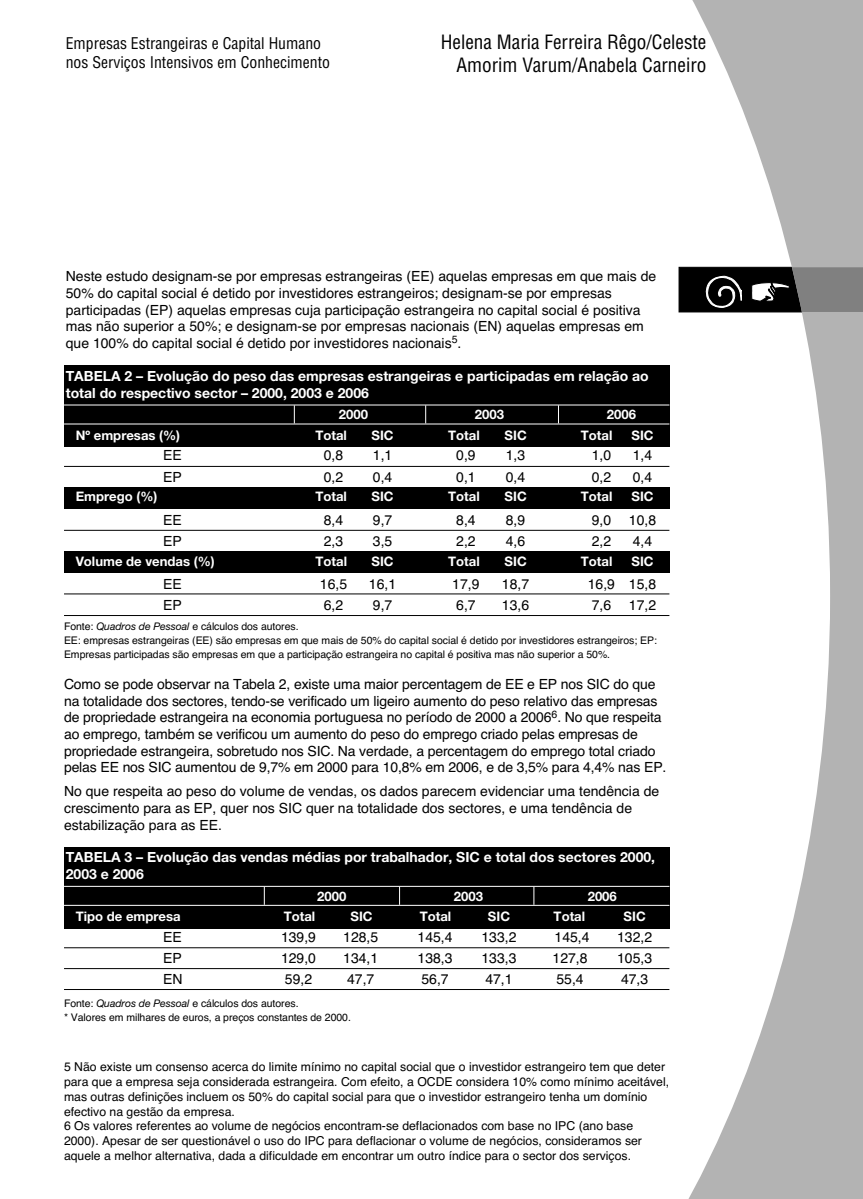
<style>
.page{position:relative;width:863px;height:1199px;background:#fff}
.page>*{position:absolute;margin:0;border:0;box-sizing:border-box;transform-origin:0 0}
.t1{font:condensed 19.25px/23.1px "Helvetica";color:#000;text-align:right}
.t2{font:condensed 15.75px/18.9px "Helvetica";color:#000}
.t3{font:14px/16.6px "Helvetica";color:#000}
.t4{font:700 14px/16.6px "Helvetica Neue";color:#fff}
.t5{font:700 13.12px "Helvetica Neue";color:#fff}
.t6{font:12.25px/14.9px "Helvetica";color:#000}
.t7{font:10.5px/14px "Helvetica";letter-spacing:-.005em;color:#000}
.s1{font-family:"Helvetica Neue";font-style:italic}
</style>
<div class="page">
<svg style="left:678px;top:0;width:185px;height:1199px"></svg>
<svg style="left:679px;top:267px;width:184px;height:45px;background:#414141"></svg>
<hr style="left:64px;top:466px;width:605px;height:1px;background:#000">
<hr style="left:64px;top:530px;width:605px;height:1px;background:#000">
<hr style="left:64px;top:594px;width:605px;height:1px;background:#000">
<hr style="left:64px;top:615px;width:605px;height:1px;background:#000">
<div style="left:64px;top:366px;width:605px;height:40px;background:#000"></div>
<div style="left:64px;top:405px;width:605px;height:21px;background:#000"></div>
<div style="left:64px;top:426px;width:605px;height:21px;background:#000"></div>
<div style="left:64px;top:487px;width:605px;height:21px;background:#000"></div>
<div style="left:64px;top:551px;width:605px;height:21px;background:#000"></div>
<hr style="left:64px;top:405px;width:605px;height:1px;background:#fff">
<hr style="left:64px;top:424px;width:605px;height:1px;background:#fff">
<svg style="left:294px;top:405px;width:1px;height:18px"></svg>
<svg style="left:425px;top:405px;width:1px;height:18px"></svg>
<svg style="left:558px;top:405px;width:1px;height:18px"></svg>
<hr style="left:64px;top:947px;width:605px;height:1px;background:#000">
<hr style="left:64px;top:968px;width:605px;height:1px;background:#000">
<hr style="left:64px;top:989px;width:605px;height:1px;background:#000">
<div style="left:64px;top:847px;width:605px;height:40px;background:#000"></div>
<div style="left:64px;top:886px;width:605px;height:21px;background:#000"></div>
<div style="left:64px;top:907px;width:605px;height:21px;background:#000"></div>
<hr style="left:64px;top:886px;width:605px;height:1px;background:#fff">
<hr style="left:64px;top:905px;width:605px;height:1px;background:#fff">
<svg style="left:264px;top:887px;width:1px;height:18px"></svg>
<svg style="left:399px;top:887px;width:1px;height:18px"></svg>
<svg style="left:533px;top:887px;width:1px;height:18px"></svg>
<p class="t2" style="left:66px;top:35px;width:266px">Empresas Estrangeiras e Capital Humano nos Serviços Intensivos em Conhecimento</p>
<h1 class="t1" style="left:441px;top:32px;width:267px">Helena Maria Ferreira Rêgo/Celeste<br>Amorim Varum/Anabela Carneiro</h1>
<p class="t3" style="left:66px;top:270px;width:592px">Neste estudo designam-se por empresas estrangeiras (EE) aquelas empresas em que mais de 50% do capital social é detido por investidores estrangeiros; designam-se por empresas participadas (EP) aquelas empresas cuja participação estrangeira no capital social é positiva mas não superior a 50%; e designam-se por empresas nacionais (EN) aquelas empresas em que 100% do capital social é detido por investidores nacionais<sup>5</sup>.</p>
<p class="t4" style="left:66px;top:369px;width:584px">TABELA 2 – Evolução do peso das empresas estrangeiras e participadas em relação ao total do respectivo sector – 2000, 2003 e 2006</p>
<p class="t5" style="left:339px;top:410px;width:31px">2000</p>
<p class="t5" style="left:475px;top:410px;width:31px">2003</p>
<p class="t5" style="left:607px;top:410px;width:31px">2006</p>
<p class="t5" style="left:76px;top:430px;width:106px">Nº empresas (%)</p>
<p class="t5" style="left:315px;top:430px;width:33px">Total</p>
<p class="t5" style="left:371px;top:430px;width:24px">SIC</p>
<p class="t5" style="left:448px;top:430px;width:33px">Total</p>
<p class="t5" style="left:504px;top:430px;width:24px">SIC</p>
<p class="t5" style="left:581px;top:430px;width:33px">Total</p>
<p class="t5" style="left:631px;top:430px;width:24px">SIC</p>
<p class="t3" style="left:163px;top:448px;width:20px">EE</p>
<p class="t3" style="left:324px;top:448px;width:21px">0,8</p>
<p class="t3" style="left:373px;top:448px;width:21px">1,1</p>
<p class="t3" style="left:456px;top:448px;width:21px">0,9</p>
<p class="t3" style="left:506px;top:448px;width:21px">1,3</p>
<p class="t3" style="left:592px;top:448px;width:21px">1,0</p>
<p class="t3" style="left:633px;top:448px;width:21px">1,4</p>
<p class="t3" style="left:163px;top:470px;width:20px">EP</p>
<p class="t3" style="left:324px;top:470px;width:21px">0,2</p>
<p class="t3" style="left:373px;top:470px;width:21px">0,4</p>
<p class="t3" style="left:456px;top:470px;width:21px">0,1</p>
<p class="t3" style="left:506px;top:470px;width:21px">0,4</p>
<p class="t3" style="left:592px;top:470px;width:21px">0,2</p>
<p class="t3" style="left:633px;top:470px;width:21px">0,4</p>
<p class="t3" style="left:163px;top:513px;width:20px">EE</p>
<p class="t3" style="left:324px;top:513px;width:21px">8,4</p>
<p class="t3" style="left:373px;top:513px;width:21px">9,7</p>
<p class="t3" style="left:456px;top:513px;width:21px">8,4</p>
<p class="t3" style="left:506px;top:513px;width:21px">8,9</p>
<p class="t3" style="left:592px;top:513px;width:21px">9,0</p>
<p class="t3" style="left:629px;top:513px;width:29px">10,8</p>
<p class="t3" style="left:163px;top:534px;width:20px">EP</p>
<p class="t3" style="left:324px;top:534px;width:21px">2,3</p>
<p class="t3" style="left:373px;top:534px;width:21px">3,5</p>
<p class="t3" style="left:456px;top:534px;width:21px">2,2</p>
<p class="t3" style="left:506px;top:534px;width:21px">4,6</p>
<p class="t3" style="left:592px;top:534px;width:21px">2,2</p>
<p class="t3" style="left:633px;top:534px;width:21px">4,4</p>
<p class="t3" style="left:163px;top:577px;width:20px">EE</p>
<p class="t3" style="left:320px;top:577px;width:29px">16,5</p>
<p class="t3" style="left:369px;top:577px;width:29px">16,1</p>
<p class="t3" style="left:452px;top:577px;width:29px">17,9</p>
<p class="t3" style="left:502px;top:577px;width:29px">18,7</p>
<p class="t3" style="left:588px;top:577px;width:70px">16,9 15,8</p>
<p class="t3" style="left:163px;top:598px;width:20px">EP</p>
<p class="t3" style="left:324px;top:598px;width:21px">6,2</p>
<p class="t3" style="left:373px;top:598px;width:21px">9,7</p>
<p class="t3" style="left:456px;top:598px;width:21px">6,7</p>
<p class="t3" style="left:502px;top:598px;width:29px">13,6</p>
<p class="t3" style="left:592px;top:598px;width:21px">7,6</p>
<p class="t3" style="left:629px;top:598px;width:29px">17,2</p>
<p class="t5" style="left:76px;top:492px;width:83px">Emprego (%)</p>
<p class="t5" style="left:315px;top:492px;width:33px">Total</p>
<p class="t5" style="left:371px;top:492px;width:24px">SIC</p>
<p class="t5" style="left:448px;top:492px;width:33px">Total</p>
<p class="t5" style="left:504px;top:492px;width:24px">SIC</p>
<p class="t5" style="left:581px;top:492px;width:33px">Total</p>
<p class="t5" style="left:631px;top:492px;width:24px">SIC</p>
<p class="t5" style="left:76px;top:556px;width:140px">Volume de vendas (%)</p>
<p class="t5" style="left:315px;top:556px;width:33px">Total</p>
<p class="t5" style="left:371px;top:556px;width:24px">SIC</p>
<p class="t5" style="left:448px;top:556px;width:33px">Total</p>
<p class="t5" style="left:504px;top:556px;width:24px">SIC</p>
<p class="t5" style="left:581px;top:556px;width:33px">Total</p>
<p class="t5" style="left:631px;top:556px;width:24px">SIC</p>
<p class="t7" style="left:64px;top:621px;width:594px">Fonte: <span class="s1">Quadros de Pessoal</span> e cálculos dos autores.<br>EE: empresas estrangeiras (EE) são empresas em que mais de 50% do capital social é detido por investidores estrangeiros; EP:<br>Empresas participadas são empresas em que a participação estrangeira no capital é positiva mas não superior a 50%.</p>
<p class="t3" style="left:64px;top:677px;width:604px">Como se pode observar na Tabela 2, existe uma maior percentagem de EE e EP nos SIC do que na totalidade dos sectores, tendo-se verificado um ligeiro aumento do peso relativo das empresas de propriedade estrangeira na economia portuguesa no período de 2000 a 2006<sup>6</sup>. No que respeita ao emprego, também se verificou um aumento do peso do emprego criado pelas empresas de propriedade estrangeira, sobretudo nos SIC. Na verdade, a percentagem do emprego total criado pelas EE nos SIC aumentou de 9,7% em 2000 para 10,8% em 2006, e de 3,5% para 4,4% nas EP.</p>
<p class="t3" style="left:64px;top:784px;width:597px">No que respeita ao peso do volume de vendas, os dados parecem evidenciar uma tendência de crescimento para as EP, quer nos SIC quer na totalidade dos sectores, e uma tendência de estabilização para as EE.</p>
<p class="t4" style="left:66px;top:850px;width:591px">TABELA 3 – Evolução das vendas médias por trabalhador, SIC e total dos sectores 2000,<br>2003 e 2006</p>
<p class="t5" style="left:317px;top:891px;width:31px">2000</p>
<p class="t5" style="left:454px;top:891px;width:31px">2003</p>
<p class="t5" style="left:588px;top:891px;width:31px">2006</p>
<p class="t5" style="left:76px;top:912px;width:106px">Tipo de empresa</p>
<p class="t5" style="left:284px;top:912px;width:33px">Total</p>
<p class="t5" style="left:350px;top:912px;width:24px">SIC</p>
<p class="t5" style="left:420px;top:912px;width:33px">Total</p>
<p class="t5" style="left:488px;top:912px;width:24px">SIC</p>
<p class="t5" style="left:553px;top:912px;width:33px">Total</p>
<p class="t5" style="left:623px;top:912px;width:24px">SIC</p>
<p class="t3" style="left:163px;top:929px;width:20px">EE</p>
<p class="t3" style="left:281px;top:929px;width:37px">139,9</p>
<p class="t3" style="left:343px;top:929px;width:37px">128,5</p>
<p class="t3" style="left:417px;top:929px;width:37px">145,4</p>
<p class="t3" style="left:481px;top:929px;width:37px">133,2</p>
<p class="t3" style="left:554px;top:929px;width:37px">145,4</p>
<p class="t3" style="left:617px;top:929px;width:37px">132,2</p>
<p class="t3" style="left:163px;top:951px;width:20px">EP</p>
<p class="t3" style="left:281px;top:951px;width:37px">129,0</p>
<p class="t3" style="left:343px;top:951px;width:37px">134,1</p>
<p class="t3" style="left:417px;top:951px;width:37px">138,3</p>
<p class="t3" style="left:481px;top:951px;width:37px">133,3</p>
<p class="t3" style="left:552px;top:951px;width:37px">127,8</p>
<p class="t3" style="left:617px;top:951px;width:37px">105,3</p>
<p class="t3" style="left:163px;top:972px;width:21px">EN</p>
<p class="t3" style="left:285px;top:972px;width:29px">59,2</p>
<p class="t3" style="left:347px;top:972px;width:29px">47,7</p>
<p class="t3" style="left:421px;top:972px;width:29px">56,7</p>
<p class="t3" style="left:485px;top:972px;width:29px">47,1</p>
<p class="t3" style="left:556px;top:972px;width:29px">55,4</p>
<p class="t3" style="left:621px;top:972px;width:29px">47,3</p>
<p class="t7" style="left:64px;top:997px;width:288px">Fonte: <span class="s1">Quadros de Pessoal</span> e cálculos dos autores.<br>* Valores em milhares de euros, a preços constantes de 2000.</p>
<p class="t6" style="left:64px;top:1060px;width:607px">5 Não existe um consenso acerca do limite mínimo no capital social que o investidor estrangeiro tem que deter para que a empresa seja considerada estrangeira. Com efeito, a OCDE considera 10% como mínimo aceitável, mas outras definições incluem os 50% do capital social para que o investidor estrangeiro tenha um domínio efectivo na gestão da empresa.<br>6 Os valores referentes ao volume de negócios encontram-se deflacionados com base no IPC (ano base 2000). Apesar de ser questionável o uso do IPC para deflacionar o volume de negócios, consideramos ser aquele a melhor alternativa, dada a dificuldade em encontrar um outro índice para o sector dos serviços.</p>
</div>
